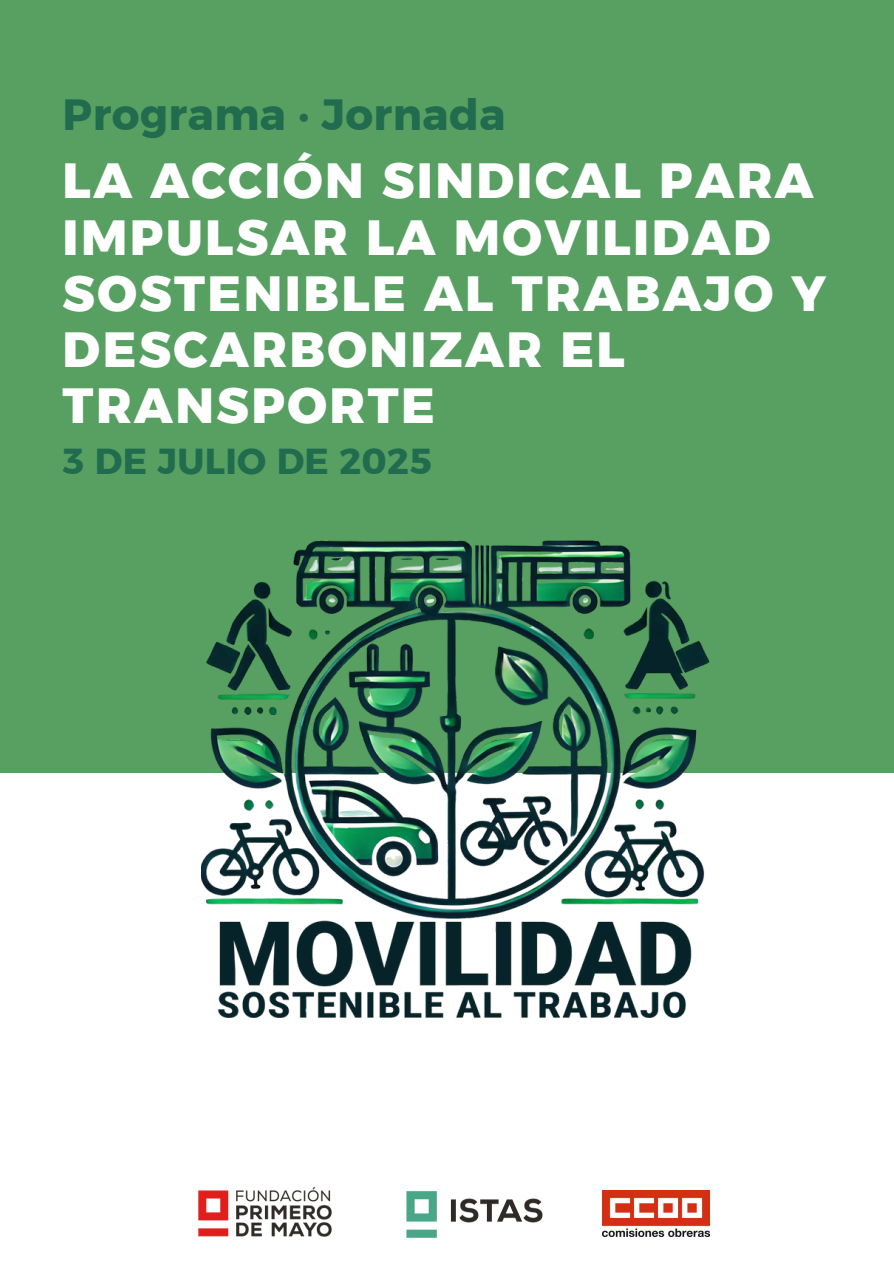
<style>
.page{position:relative;width:894px;height:1264px;background:#fff}
.page>*{position:absolute;margin:0;border:0;box-sizing:border-box;transform-origin:0 0}
.t1{font:700 49.35px/56.2px "Kief Montaser Extra";letter-spacing:.05em;color:#fff}
.t2{font:43.5px "Kief Montaser Bold";letter-spacing:.01em;color:#216c4e}
.t3{font:36px "Kief Montaser Bold";letter-spacing:.01em;color:#216c4e}
</style>
<div class="page">
<div style="left:0;top:0;width:893px;height:1263px;background:#57a062"></div>
<div style="left:0;top:773px;width:892px;height:490px;background:#fff"></div>
<img style="left:201px;top:540px;width:509px;height:478px">
<img style="left:406px;top:1191px;width:137px;height:47px">
<img style="left:198px;top:1187px;width:134px;height:50px">
<img style="left:602px;top:1190px;width:107px;height:46px">
<p class="t2" style="left:63px;top:88px;width:444px">Programa · Jornada</p>
<p class="t1" style="left:63px;top:152px;width:764px">LA ACCIÓN SINDICAL PARA<br>IMPULSAR LA MOVILIDAD<br>SOSTENIBLE AL TRABAJO Y<br>DESCARBONIZAR EL<br>TRANSPORTE</p>
<p class="t3" style="left:63px;top:439px;width:371px">3 DE JULIO DE 2025</p>
</div>
